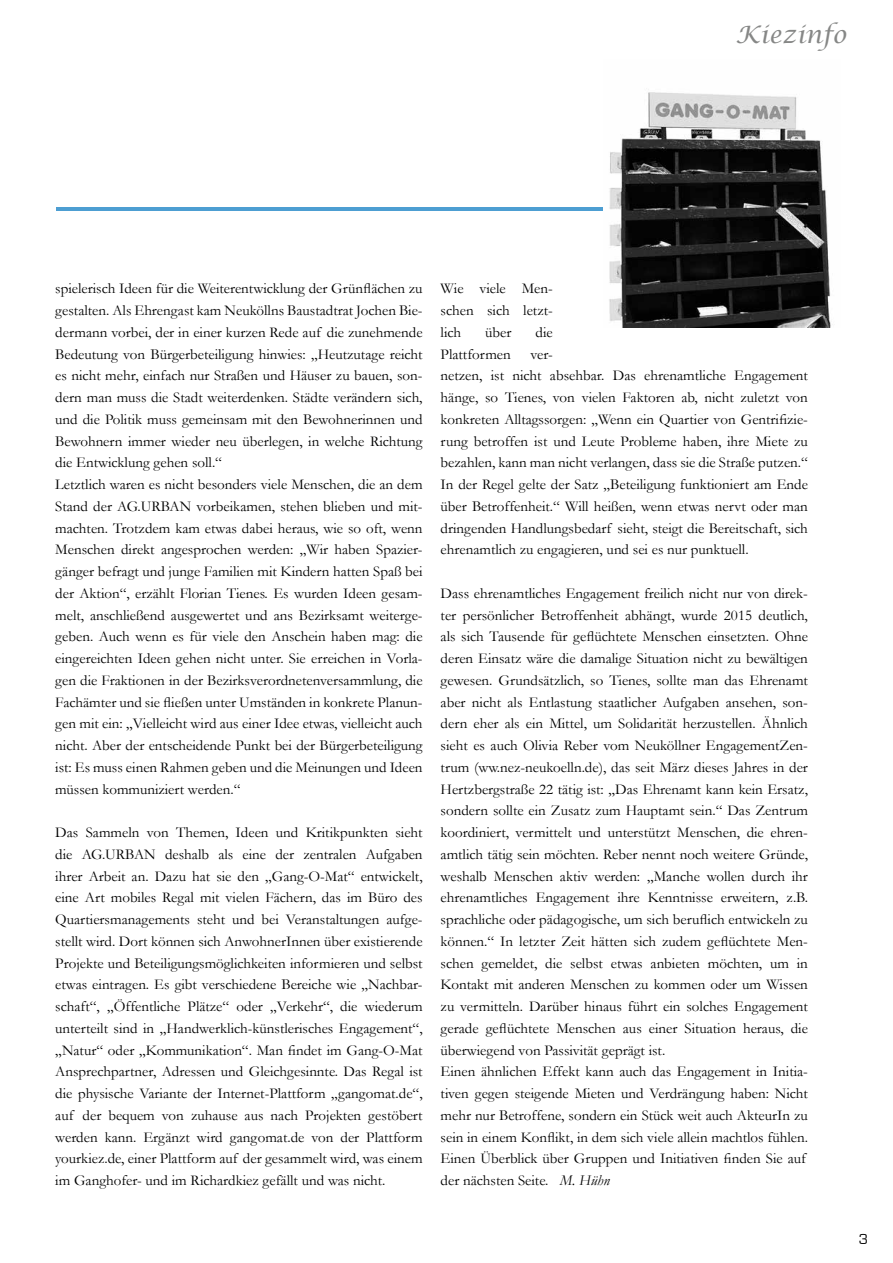
<style>
.page{position:relative;width:893px;height:1263px;background:#fff}
.page>*{position:absolute;margin:0;border:0;box-sizing:border-box;transform-origin:0 0}
.t1{font:italic 24px "Lucida Calligraphy";color:#868786}
.t2{font:15px/21.8px "Garamond";color:#000}
.t3{font:15px "Eurostile";color:#000}
.s1{font-style:italic}
</style>
<div class="page">
<hr style="left:56px;top:207px;width:751px;height:4px;background:#4d9ed2">
<img style="left:604px;top:92px;width:227px;height:235px">
<h1 class="t1" style="left:736px;top:20px;width:112px">Kiezinfo</h1>
<p class="t2" style="left:55px;top:277px;width:369px">spielerisch Ideen für die Weiterentwicklung der Grünflächen zu gestalten. Als Ehrengast kam Neuköllns Baustadtrat Jochen Bie&shy;dermann vorbei, der in einer kurzen Rede auf die zunehmende Bedeutung von Bürgerbeteiligung hinwies: „Heutzutage reicht es nicht mehr, einfach nur Straßen und Häuser zu bauen, son&shy;dern man muss die Stadt weiterdenken. Städte verändern sich, und die Politik muss gemeinsam mit den Bewohnerinnen und Bewohnern immer wieder neu überlegen, in welche Richtung die Entwicklung gehen soll.“<br>Letztlich waren es nicht besonders viele Menschen, die an dem Stand der AG.URBAN vorbeikamen, stehen blieben und mit&shy;machten. Trotzdem kam etwas dabei heraus, wie so oft, wenn Menschen direkt angesprochen werden: „Wir haben Spazier&shy;gänger befragt und junge Familien mit Kindern hatten Spaß bei der Aktion“, erzählt Florian Tienes. Es wurden Ideen gesam&shy;melt, anschließend ausgewertet und ans Bezirksamt weiterge&shy;geben. Auch wenn es für viele den Anschein haben mag: die eingereichten Ideen gehen nicht unter. Sie erreichen in Vorla&shy;gen die Fraktionen in der Bezirksverordnetenversammlung, die Fachämter und sie fließen unter Umständen in konkrete Planun&shy;gen mit ein: „Vielleicht wird aus einer Idee etwas, vielleicht auch nicht. Aber der entscheidende Punkt bei der Bürgerbeteiligung ist: Es muss einen Rahmen geben und die Meinungen und Ideen müssen kommuniziert werden.“</p>
<p class="t2" style="left:55px;top:821px;width:369px;text-align:justify">Das Sammeln von Themen, Ideen und Kritikpunkten sieht die AG.URBAN deshalb als eine der zentralen Aufgaben ihrer Arbeit an. Dazu hat sie den „Gang-O-Mat“ entwickelt, eine Art mobiles Regal mit vielen Fächern, das im Büro des Quartiersmanagements steht und bei Veranstaltungen aufge&shy;stellt wird. Dort können sich AnwohnerInnen über existierende Projekte und Beteiligungsmöglichkeiten informieren und selbst etwas eintragen. Es gibt verschiedene Bereiche wie „Nachbar&shy;schaft“, „Öffentliche Plätze“ oder „Verkehr“, die wiederum unterteilt sind in „Handwerklich-künstlerisches Engagement“, „Natur“ oder „Kommunikation“. Man findet im Gang-O-Mat Ansprechpartner, Adressen und Gleichgesinnte. Das Regal ist die physische Variante der Internet-Plattform „gangomat.de“, auf der bequem von zuhause aus nach Projekten gestöbert werden kann. Ergänzt wird gangomat.de von der Plattform yourkiez.de, einer Plattform auf der gesammelt wird, was einem im Ganghofer- und im Richardkiez gefällt und was nicht.</p>
<p class="t2" style="left:441px;top:277px;width:114px;text-align:justify">Wie viele Men&shy;schen sich letzt&shy;lich</p>
<p class="t2" style="left:485px;top:321px;width:28px">über</p>
<p class="t2" style="left:536px;top:321px;width:19px">die</p>
<p class="t2" style="left:441px;top:343px;width:72px">Plattformen</p>
<p class="t2" style="left:441px;top:343px;width:369px;text-indent:90px">ver-<br>netzen, ist nicht absehbar. Das ehrenamtliche Engagement hänge, so Tienes, von vielen Faktoren ab, nicht zuletzt von konkreten Alltagssorgen: „Wenn ein Quartier von Gentrifizie&shy;rung betroffen ist und Leute Probleme haben, ihre Miete zu bezahlen, kann man nicht verlangen, dass sie die Straße putzen.“ In der Regel gelte der Satz „Beteiligung funktioniert am Ende über Betroffenheit.“ Will heißen, wenn etwas nervt oder man dringenden Handlungsbedarf sieht, steigt die Bereitschaft, sich ehrenamtlich zu engagieren, und sei es nur punktuell.</p>
<p class="t2" style="left:441px;top:582px;width:369px">Dass ehrenamtliches Engagement freilich nicht nur von direk&shy;ter persönlicher Betroffenheit abhängt, wurde 2015 deutlich, als sich Tausende für geflüchtete Menschen einsetzten. Ohne deren Einsatz wäre die damalige Situation nicht zu bewältigen gewesen. Grundsätzlich, so Tienes, sollte man das Ehrenamt aber nicht als Entlastung staatlicher Aufgaben ansehen, son&shy;dern eher als ein Mittel, um Solidarität herzustellen. Ähnlich sieht es auch Olivia Reber vom Neuköllner EngagementZen&shy;trum (ww.nez-neukoelln.de), das seit März dieses Jahres in der Hertzbergstraße 22 tätig ist: „Das Ehrenamt kann kein Ersatz, sondern sollte ein Zusatz zum Hauptamt sein.“ Das Zentrum koordiniert, vermittelt und unterstützt Menschen, die ehren&shy;amtlich tätig sein möchten. Reber nennt noch weitere Gründe, weshalb Menschen aktiv werden: „Manche wollen durch ihr ehrenamtliches Engagement ihre Kenntnisse erweitern, z.B. sprachliche oder pädagogische, um sich beruflich entwickeln zu können.“ In letzter Zeit hätten sich zudem geflüchtete Men&shy;schen gemeldet, die selbst etwas anbieten möchten, um in Kontakt mit anderen Menschen zu kommen oder um Wissen zu vermitteln. Darüber hinaus führt ein solches Engagement gerade geflüchtete Menschen aus einer Situation heraus, die überwiegend von Passivität geprägt ist.<br>Einen ähnlichen Effekt kann auch das Engagement in Initia&shy;tiven gegen steigende Mieten und Verdrängung haben: Nicht mehr nur Betroffene, sondern ein Stück weit auch AkteurIn zu sein in einem Konflikt, in dem sich viele allein machtlos fühlen.<br>Einen Überblick über Gruppen und Initiativen finden Sie auf der nächsten Seite. <span class="s1">M. Hühn</span></p>
<p class="t3" style="left:859px;top:1231px;width:11px">3</p>
</div>
